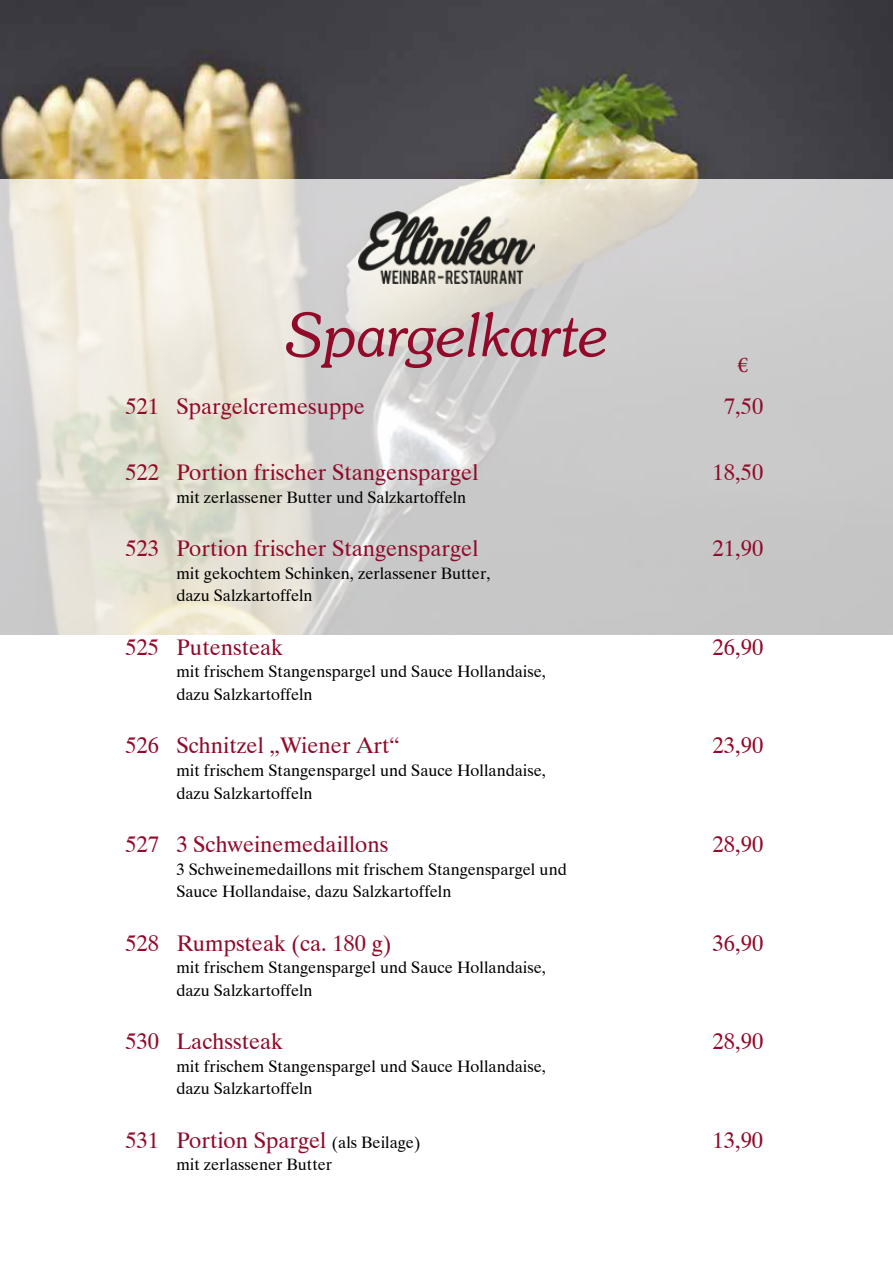
<style>
.page{position:relative;width:893px;height:1263px;background:#fff}
.page>*{position:absolute;margin:0;border:0;box-sizing:border-box;transform-origin:0 0}
.t1{font:italic 300 60px "Souvenir IT Cby BT";color:#910a2a}
.t2{font:22.5px "Dutch 801 BT";color:#910a2a}
.t3{font:22.5px "Minion Pro";color:#910a2a}
.t4{font:16.5px/22.5px "Dutch 801 BT";color:#000}
.s1{font-size:16.5px;color:#000}
</style>
<div class="page">
<img style="left:0;top:0;width:893px;height:180px">
<svg style="left:0;top:180px;width:893px;height:455px;fill:#cfcfcd"></svg>
<img style="left:358px;top:211px;width:176px;height:72px">
<h1 class="t1" style="left:286px;top:298px;width:323px">Spargelkarte</h1>
<h2 class="t2" style="left:125px;top:392px;width:241px">521 Spargelcremesuppe</h2>
<h2 class="t2" style="left:724px;top:392px;width:41px">7,50</h2>
<h2 class="t3" style="left:738px;top:350px;width:12px">€</h2>
<h2 class="t2" style="left:125px;top:459px;width:355px">522 Portion frischer Stangenspargel</h2>
<h2 class="t2" style="left:713px;top:459px;width:52px">18,50</h2>
<p class="t4" style="left:176px;top:486px;width:291px">mit zerlassener Butter und Salzkartoffeln</p>
<h2 class="t2" style="left:125px;top:535px;width:355px">523 Portion frischer Stangenspargel</h2>
<h2 class="t2" style="left:713px;top:535px;width:52px">21,90</h2>
<p class="t4" style="left:176px;top:562px;width:316px">mit gekochtem Schinken, zerlassener Butter, dazu Salzkartoffeln</p>
<h2 class="t2" style="left:125px;top:633px;width:159px">525 Putensteak</h2>
<h2 class="t2" style="left:713px;top:633px;width:52px">26,90</h2>
<p class="t4" style="left:176px;top:660px;width:371px">mit frischem Stangenspargel und Sauce Hollandaise, dazu Salzkartoffeln</p>
<h2 class="t2" style="left:125px;top:732px;width:276px">526 Schnitzel „Wiener Art“</h2>
<h2 class="t2" style="left:713px;top:732px;width:52px">23,90</h2>
<p class="t4" style="left:176px;top:759px;width:371px">mit frischem Stangenspargel und Sauce Hollandaise, dazu Salzkartoffeln</p>
<h2 class="t2" style="left:125px;top:830px;width:264px">527 3 Schweinemedaillons</h2>
<h2 class="t2" style="left:713px;top:830px;width:52px">28,90</h2>
<p class="t4" style="left:176px;top:857px;width:392px">3 Schweinemedaillons mit frischem Stangenspargel und<br>Sauce Hollandaise, dazu Salzkartoffeln</p>
<h2 class="t2" style="left:125px;top:929px;width:267px">528 Rumpsteak (ca. 180 g)</h2>
<h2 class="t2" style="left:713px;top:929px;width:52px">36,90</h2>
<p class="t4" style="left:176px;top:956px;width:371px">mit frischem Stangenspargel und Sauce Hollandaise, dazu Salzkartoffeln</p>
<h2 class="t2" style="left:125px;top:1027px;width:159px">530 Lachssteak</h2>
<h2 class="t2" style="left:713px;top:1027px;width:52px">28,90</h2>
<p class="t4" style="left:176px;top:1054px;width:371px">mit frischem Stangenspargel und Sauce Hollandaise, dazu Salzkartoffeln</p>
<h2 class="t2" style="left:125px;top:1126px;width:296px">531 Portion Spargel <span class="s1">(als Beilage)</span></h2>
<h2 class="t2" style="left:713px;top:1126px;width:52px">13,90</h2>
<p class="t4" style="left:176px;top:1153px;width:157px">mit zerlassener Butter</p>
</div>
